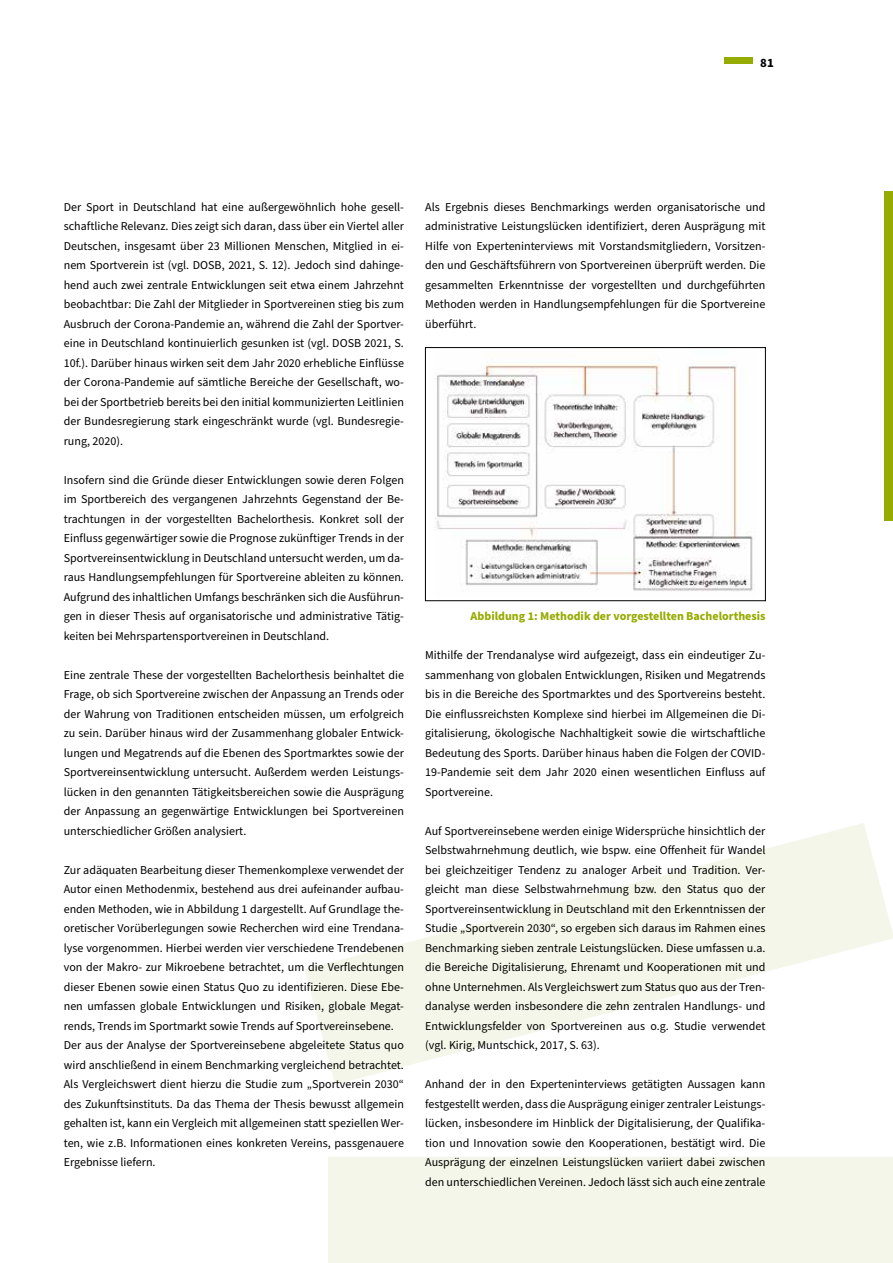
<style>
.page{position:relative;width:893px;height:1263px;background:#fff}
.page>*{position:absolute;margin:0;border:0;box-sizing:border-box;transform-origin:0 0}
.t1{font:700 12.75px "Source Sans Pro";color:#000}
.t2{font:12px/19.5px "Source Sans Pro";color:#000;text-align:justify}
.t3{font:700 12px "Source Sans Pro";color:#96ab00}
</style>
<div class="page">
<div style="left:884px;top:191px;width:9px;height:330px;background:#96ab00"></div>
<div style="left:724px;top:57px;width:29px;height:6px;background:#96ab00"></div>
<svg style="left:305px;top:823px;width:588px;height:440px"></svg>
<img style="left:435px;top:363px;width:318px;height:229px">
<div style="left:425px;top:347px;width:341px;height:254px;border:1px solid #000"></div>
<p class="t1" style="left:760px;top:54px;width:15px">81</p>
<p class="t2" style="left:64px;top:197px;width:342px">Der Sport in Deutschland hat eine außergewöhnlich hohe gesell&shy;schaftliche Relevanz. Dies zeigt sich daran, dass über ein Viertel aller Deutschen, insgesamt über 23 Millionen Menschen, Mitglied in ei&shy;nem Sportverein ist (vgl. DOSB, 2021, S. 12). Jedoch sind dahinge&shy;hend auch zwei zentrale Entwicklungen seit etwa einem Jahrzehnt beobachtbar: Die Zahl der Mitglieder in Sportvereinen stieg bis zum Ausbruch der Corona-Pandemie an, während die Zahl der Sportver&shy;eine in Deutschland kontinuierlich gesunken ist (vgl. DOSB 2021, S.<br>10f.). Darüber hinaus wirken seit dem Jahr 2020 erhebliche Einflüsse der Corona-Pandemie auf sämtliche Bereiche der Gesellschaft, wo&shy;bei der Sportbetrieb bereits bei den initial kommunizierten Leitlinien der Bundesregierung stark eingeschränkt wurde (vgl. Bundesregie&shy;rung, 2020).</p>
<p class="t2" style="left:64px;top:470px;width:342px">Insofern sind die Gründe dieser Entwicklungen sowie deren Folgen im Sportbereich des vergangenen Jahrzehnts Gegenstand der Be&shy;trachtungen in der vorgestellten Bachelorthesis. Konkret soll der Einfluss gegenwärtiger sowie die Prognose zukünftiger Trends in der Sportvereinsentwicklung in Deutschland untersucht werden, um da&shy;raus Handlungsempfehlungen für Sportvereine ableiten zu können.<br>Aufgrund des inhaltlichen Umfangs beschränken sich die Ausführun&shy;gen in dieser Thesis auf organisatorische und administrative Tätig&shy;keiten bei Mehrspartensportvereinen in Deutschland.</p>
<p class="t2" style="left:64px;top:665px;width:342px">Eine zentrale These der vorgestellten Bachelorthesis beinhaltet die Frage, ob sich Sportvereine zwischen der Anpassung an Trends oder der Wahrung von Traditionen entscheiden müssen, um erfolgreich zu sein. Darüber hinaus wird der Zusammenhang globaler Entwick&shy;lungen und Megatrends auf die Ebenen des Sportmarktes sowie der Sportvereinsentwicklung untersucht. Außerdem werden Leistungs&shy;lücken in den genannten Tätigkeitsbereichen sowie die Ausprägung der Anpassung an gegenwärtige Entwicklungen bei Sportvereinen unterschiedlicher Größen analysiert.</p>
<p class="t2" style="left:64px;top:860px;width:342px;text-align:left">Zur adäquaten Bearbeitung dieser Themenkomplexe verwendet der Autor einen Methodenmix, bestehend aus drei aufeinander aufbau&shy;enden Methoden, wie in Abbildung 1 dargestellt. Auf Grundlage the&shy;oretischer Vorüberlegungen sowie Recherchen wird eine Trendana&shy;lyse vorgenommen. Hierbei werden vier verschiedene Trendebenen von der Makro- zur Mikroebene betrachtet, um die Verflechtungen dieser Ebenen sowie einen Status Quo zu identifizieren. Diese Ebe&shy;nen umfassen globale Entwicklungen und Risiken, globale Megat&shy;rends, Trends im Sportmarkt sowie Trends auf Sportvereinsebene.<br>Der aus der Analyse der Sportvereinsebene abgeleitete Status quo wird anschließend in einem Benchmarking vergleichend betrachtet.<br>Als Vergleichswert dient hierzu die Studie zum „Sportverein 2030“ des Zukunftsinstituts. Da das Thema der Thesis bewusst allgemein gehalten ist, kann ein Vergleich mit allgemeinen statt speziellen Wer&shy;ten, wie z.B. Informationen eines konkreten Vereins, passgenauere Ergebnisse liefern.</p>
<p class="t2" style="left:425px;top:197px;width:342px">Als Ergebnis dieses Benchmarkings werden organisatorische und administrative Leistungslücken identifiziert, deren Ausprägung mit Hilfe von Experteninterviews mit Vorstandsmitgliedern, Vorsitzen&shy;den und Geschäftsführern von Sportvereinen überprüft werden. Die gesammelten Erkenntnisse der vorgestellten und durchgeführten Methoden werden in Handlungsempfehlungen für die Sportvereine überführt.</p>
<p class="t3" style="left:471px;top:608px;width:296px">Abbildung 1: Methodik der vorgestellten Bachelorthesis</p>
<p class="t2" style="left:425px;top:646px;width:342px">Mithilfe der Trendanalyse wird aufgezeigt, dass ein eindeutiger Zu&shy;sammenhang von globalen Entwicklungen, Risiken und Megatrends bis in die Bereiche des Sportmarktes und des Sportvereins besteht.<br>Die einflussreichsten Komplexe sind hierbei im Allgemeinen die Di&shy;gitalisierung, ökologische Nachhaltigkeit sowie die wirtschaftliche Bedeutung des Sports. Darüber hinaus haben die Folgen der COVID-19-Pandemie seit dem Jahr 2020 einen wesentlichen Einfluss auf Sportvereine.</p>
<p class="t2" style="left:425px;top:821px;width:342px">Auf Sportvereinsebene werden einige Widersprüche hinsichtlich der Selbstwahrnehmung deutlich, wie bspw. eine Offenheit für Wandel bei gleichzeitiger Tendenz zu analoger Arbeit und Tradition. Ver&shy;gleicht man diese Selbstwahrnehmung bzw. den Status quo der Sportvereinsentwicklung in Deutschland mit den Erkenntnissen der Studie „Sportverein 2030“, so ergeben sich daraus im Rahmen eines Benchmarking sieben zentrale Leistungslücken. Diese umfassen u.a. die Bereiche Digitalisierung, Ehrenamt und Kooperationen mit und ohne Unternehmen. Als Vergleichswert zum Status quo aus der Tren&shy;danalyse werden insbesondere die zehn zentralen Handlungs- und Entwicklungsfelder von Sportvereinen aus o.g. Studie verwendet (vgl. Kirig, Muntschick, 2017, S. 63).</p>
<p class="t2" style="left:425px;top:1075px;width:342px">Anhand der in den Experteninterviews getätigten Aussagen kann festgestellt werden, dass die Ausprägung einiger zentraler Leistungs&shy;lücken, insbesondere im Hinblick der Digitalisierung, der Qualifika&shy;tion und Innovation sowie den Kooperationen, bestätigt wird. Die Ausprägung der einzelnen Leistungslücken variiert dabei zwischen den unterschiedlichen Vereinen. Jedoch lässt sich auch eine zentrale</p>
</div>
